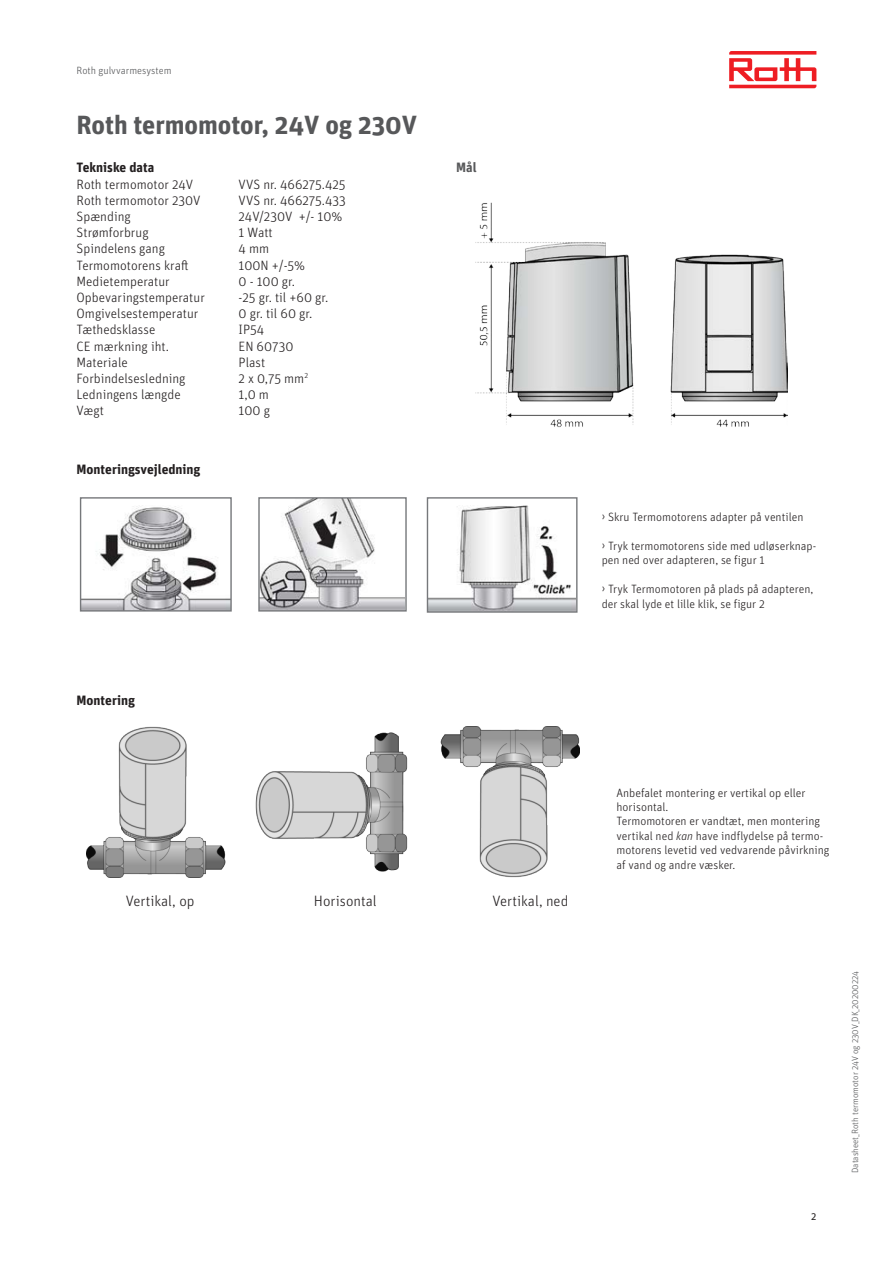
<style>
.page{position:relative;width:893px;height:1263px;background:#fff}
.page>*{position:absolute;margin:0;border:0;box-sizing:border-box;transform-origin:0 0}
.t1{font:700 26.25px "Unit OT";letter-spacing:-.005em;color:#57585a}
.t2{font:300 15.15px "Unit OT";letter-spacing:-.005em;color:#231f20}
.t3{font:300 15px "Unit OT";color:#231f20}
.t4{font:300 13.5px "Unit OT";color:#231f20}
.t5{font:700 13.5px "Unit OT";color:#231f20}
.t6{font:700 13.5px "Unit OT";color:#57585a}
.t7{font:300 12px/14.4px "Unit OT";color:#231f20}
.t8{font:300 10.5px "Unit OT";color:#57585a}
.t9{font:10.5px "Unit OT";color:#231f20}
.t10{font:300 9px "Unit OT";color:#57585a}
.s1{font-style:italic}
</style>
<div class="page">
<svg style="left:729px;top:51px;width:87px;height:37px"></svg>
<img style="left:475px;top:203px;width:312px;height:225px">
<img style="left:82px;top:506px;width:148px;height:104px">
<div style="left:80px;top:497px;width:152px;height:115px;border:1px solid #76787b"></div>
<img style="left:260px;top:499px;width:144px;height:111px">
<div style="left:258px;top:497px;width:149px;height:115px;border:1px solid #76787b"></div>
<img style="left:429px;top:505px;width:146px;height:106px">
<div style="left:427px;top:497px;width:150px;height:116px;border:1px solid #76787b"></div>
<img style="left:87px;top:726px;width:492px;height:152px">
<p class="t8" style="left:77px;top:64px;width:96px">Roth gulvvarmesystem</p>
<p class="t1" style="left:77px;top:107px;width:342px">Roth termomotor, 24V og 230V</p>
<p class="t5" style="left:77px;top:159px;width:79px">Tekniske data</p>
<p class="t4" style="left:77px;top:176px;width:118px">Roth termomotor 24V</p>
<p class="t4" style="left:239px;top:176px;width:109px">VVS nr. 466275.425</p>
<p class="t4" style="left:77px;top:192px;width:126px">Roth termomotor 230V</p>
<p class="t4" style="left:239px;top:192px;width:109px">VVS nr. 466275.433</p>
<p class="t4" style="left:77px;top:208px;width:56px">Spænding</p>
<p class="t4" style="left:239px;top:208px;width:105px">24V/230V +/- 10%</p>
<p class="t4" style="left:77px;top:224px;width:74px">Strømforbrug</p>
<p class="t4" style="left:239px;top:224px;width:36px">1 Watt</p>
<p class="t4" style="left:77px;top:241px;width:90px">Spindelens gang</p>
<p class="t4" style="left:239px;top:241px;width:32px">4 mm</p>
<p class="t4" style="left:77px;top:257px;width:114px">Termomotorens kraft</p>
<p class="t4" style="left:239px;top:257px;width:68px">100N +/-5%</p>
<p class="t4" style="left:77px;top:273px;width:95px">Medietemperatur</p>
<p class="t4" style="left:239px;top:273px;width:58px">0 - 100 gr.</p>
<p class="t4" style="left:77px;top:289px;width:130px">Opbevaringstemperatur</p>
<p class="t4" style="left:239px;top:289px;width:91px">-25 gr. til +60 gr.</p>
<p class="t4" style="left:77px;top:305px;width:123px">Omgivelsestemperatur</p>
<p class="t4" style="left:239px;top:305px;width:75px">0 gr. til 60 gr.</p>
<p class="t4" style="left:77px;top:322px;width:80px">Tæthedsklasse</p>
<p class="t4" style="left:239px;top:322px;width:27px">IP54</p>
<p class="t4" style="left:77px;top:338px;width:94px">CE mærkning iht.</p>
<p class="t4" style="left:239px;top:338px;width:56px">EN 60730</p>
<p class="t4" style="left:77px;top:354px;width:53px">Materiale</p>
<p class="t4" style="left:239px;top:354px;width:28px">Plast</p>
<p class="t4" style="left:77px;top:370px;width:110px">Forbindelsesledning</p>
<p class="t4" style="left:239px;top:370px;width:71px">2 x 0,75 mm<sup>2</sup></p>
<p class="t4" style="left:77px;top:386px;width:106px">Ledningens længde</p>
<p class="t4" style="left:239px;top:386px;width:32px">1,0 m</p>
<p class="t4" style="left:77px;top:403px;width:29px">Vægt</p>
<p class="t4" style="left:239px;top:403px;width:33px">100 g</p>
<p class="t5" style="left:77px;top:461px;width:126px">Monteringsvejledning</p>
<p class="t6" style="left:456px;top:159px;width:22px">Mål</p>
<p class="t5" style="left:77px;top:692px;width:60px">Montering</p>
<p class="t3" style="left:126px;top:892px;width:70px">Vertikal, op</p>
<p class="t3" style="left:314px;top:892px;width:64px">Horisontal</p>
<p class="t3" style="left:492px;top:892px;width:77px">Vertikal, ned</p>
<p class="t2" style="left:105px;top:894px;width:48px">Vertical</p>
<p class="t2" style="left:317px;top:894px;width:64px">Horizontal</p>
<p class="t2" style="left:482px;top:894px;width:80px">Upside Down</p>
<p class="t7" style="left:602px;top:510px;width:203px">› Skru Termomotorens adapter på ventilen</p>
<p class="t7" style="left:602px;top:539px;width:216px">› Tryk termomotorens side med udløserknap&shy;pen ned over adapteren, se figur 1</p>
<p class="t7" style="left:602px;top:582px;width:213px">› Tryk Termomotoren på plads på adapteren, der skal lyde et lille klik, se figur 2</p>
<p class="t7" style="left:617px;top:785px;width:190px">Anbefalet montering er vertikal op eller horisontal.</p>
<p class="t7" style="left:617px;top:814px;width:214px">Termomotoren er vandtæt, men montering vertikal ned <span class="s1">kan</span> have indflydelse på termo&shy;motorens levetid ved vedvarende påvirkning af vand og andre væsker.</p>
<p class="t9" style="left:811px;top:1210px;width:7px">2</p>
<p class="t10" style="left:850px;top:1173px;width:203px;rotate:-90deg">Datasheet_Roth termomotor 24V og 230V_DK_20200224</p>
</div>
